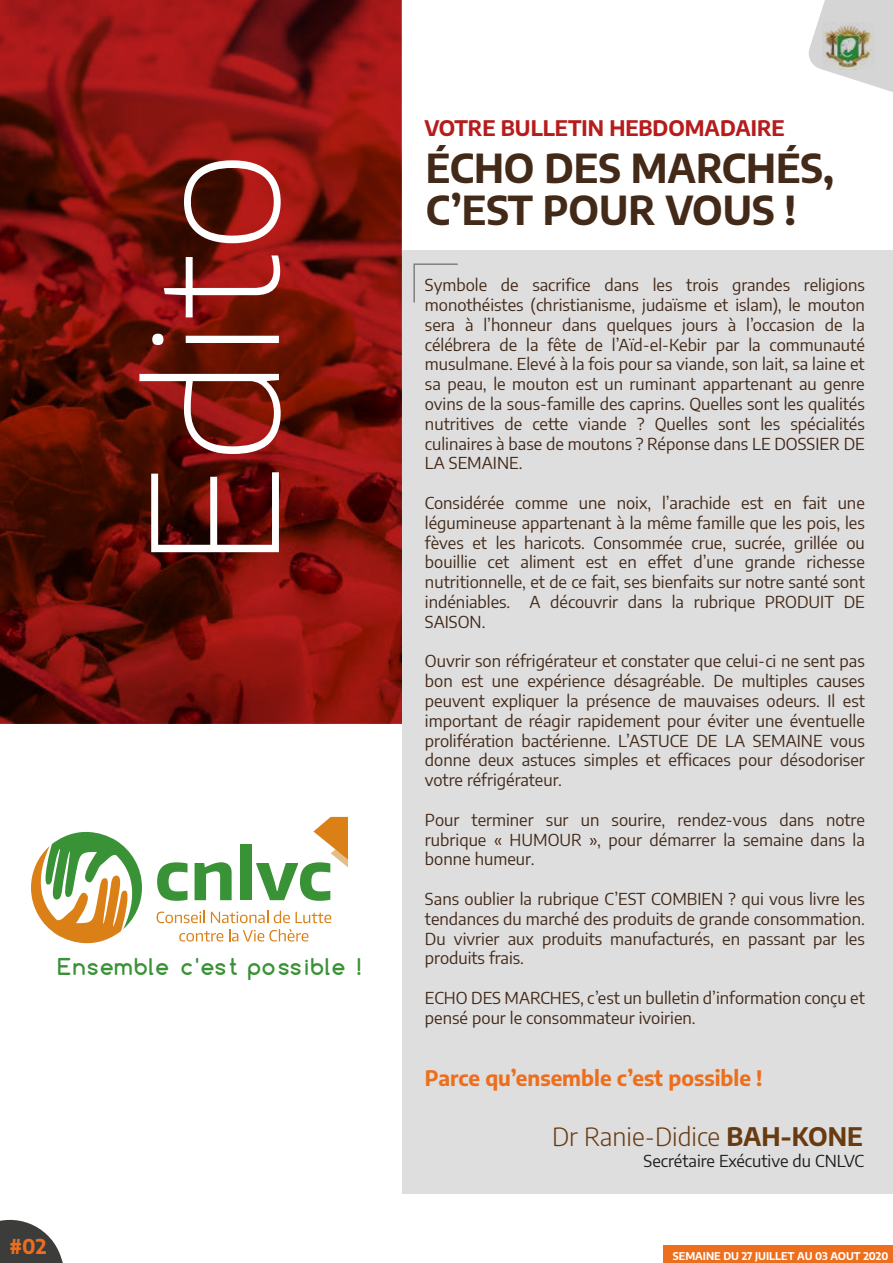
<style>
.page{position:relative;width:893px;height:1263px;background:#fff}
.page>*{position:absolute;margin:0;border:0;box-sizing:border-box;transform-origin:0 0}
.t1{font:100 172.65px "Encode Sans Wide";color:#fff}
.t2{font:700 39.15px/42.5px "Encode Sans";color:#422918}
.t3{font:300 25.05px "Encode Sans";color:#683b11}
.t4{font:700 21.9px "Comfortaa";letter-spacing:.07em;color:#399235}
.t5{font:700 21px "Encode Sans";color:#ed6e1c}
.t6{font:700 21px "Encode Sans";color:#b71c1c}
.t7{font:700 20.1px "Encode Sans";color:#ed6e1c}
.t8{font:16.5px/19.8px "Encode Sans";color:#422918;text-align:justify}
.t9{font:16.5px "Encode Sans";color:#1d1d1b}
.t10{font:700 10.5px "Encode Sans";color:#fff}
.s1{font-weight:700}
</style>
<div class="page">
<img style="left:0;top:0;width:402px;height:724px">
<div style="left:664px;top:1246px;width:229px;height:17px;background:#ed6e1c"></div>
<svg style="left:0;top:1219px;width:63px;height:44px"></svg>
<div style="left:402px;top:250px;width:491px;height:943px;background:#dedede"></div>
<svg style="left:413px;top:263px;width:45px;height:40px"></svg>
<svg style="left:31px;top:832px;width:111px;height:112px"></svg>
<svg style="left:157px;top:862px;width:31px;height:39px"></svg>
<svg style="left:195px;top:862px;width:37px;height:38px"></svg>
<div style="left:240px;top:844px;width:11px;height:56px;background:#399235"></div>
<svg style="left:157px;top:911px;width:48px;height:12px"></svg>
<svg style="left:211px;top:911px;width:57px;height:12px"></svg>
<svg style="left:274px;top:911px;width:16px;height:12px"></svg>
<svg style="left:296px;top:912px;width:35px;height:11px"></svg>
<svg style="left:179px;top:931px;width:44px;height:10px"></svg>
<svg style="left:229px;top:929px;width:79px;height:12px"></svg>
<svg style="left:256px;top:817px;width:92px;height:84px"></svg>
<svg style="left:808px;top:0;width:85px;height:92px"></svg>
<img style="left:822px;top:22px;width:53px;height:48px">
<h1 class="t1" style="left:101px;top:570px;width:421px;rotate:-90deg">Edito</h1>
<h3 class="t4" style="left:57px;top:953px;width:305px">Ensemble c'est possible !</h3>
<p class="t7" style="left:10px;top:1231px;width:38px">#02</p>
<p class="t6" style="left:424px;top:113px;width:362px">VOTRE BULLETIN HEBDOMADAIRE</p>
<h2 class="t2" style="left:426px;top:145px;width:410px">ÉCHO DES MARCHÉS,<br>C’EST POUR VOUS !</h2>
<p class="t8" style="left:425px;top:274px;width:441px">Symbole de sacrifice dans les trois grandes religions monothéistes (christianisme, judaïsme et islam), le mouton sera à l’honneur dans quelques jours à l’occasion de la célébrera de la fête de l’Aïd-el-Kebir par la communauté musulmane. Elevé à la fois pour sa viande, son lait, sa laine et sa peau, le mouton est un ruminant appartenant au genre ovins de la sous-famille des caprins. Quelles sont les qualités nutritives de cette viande ? Quelles sont les spécialités culinaires à base de moutons ? Réponse dans LE DOSSIER DE LA SEMAINE.</p>
<p class="t8" style="left:425px;top:492px;width:441px">Considérée comme une noix, l’arachide est en fait une légumineuse appartenant à la même famille que les pois, les fèves et les haricots. Consommée crue, sucrée, grillée ou bouillie cet aliment est en effet d’une grande richesse nutritionnelle, et de ce fait, ses bienfaits sur notre santé sont indéniables. A découvrir dans la rubrique PRODUIT DE SAISON.</p>
<p class="t8" style="left:425px;top:650px;width:441px">Ouvrir son réfrigérateur et constater que celui-ci ne sent pas bon est une expérience désagréable. De multiples causes peuvent expliquer la présence de mauvaises odeurs. Il est important de réagir rapidement pour éviter une éventuelle prolifération bactérienne. L’ASTUCE DE LA SEMAINE vous donne deux astuces simples et efficaces pour désodoriser votre réfrigérateur.</p>
<p class="t8" style="left:425px;top:809px;width:441px">Pour terminer sur un sourire, rendez-vous dans notre rubrique « HUMOUR », pour démarrer la semaine dans la bonne humeur.</p>
<p class="t8" style="left:425px;top:888px;width:441px">Sans oublier la rubrique C’EST COMBIEN ? qui vous livre les tendances du marché des produits de grande consommation.<br>Du vivrier aux produits manufacturés, en passant par les produits frais.</p>
<p class="t8" style="left:425px;top:987px;width:441px">ECHO DES MARCHES, c’est un bulletin d’information conçu et pensé pour le consommateur ivoirien.</p>
<p class="t5" style="left:425px;top:1063px;width:339px">Parce qu’ensemble c’est possible !</p>
<h3 class="t3" style="left:552px;top:1119px;width:312px">Dr Ranie-Didice <span class="s1">BAH-KONE</span></h3>
<p class="t9" style="left:643px;top:1150px;width:222px">Secrétaire Exécutive du CNLVC</p>
<p class="t10" style="left:673px;top:1248px;width:217px">SEMAINE DU 27 JUILLET AU 03 AOUT 2020</p>
</div>
